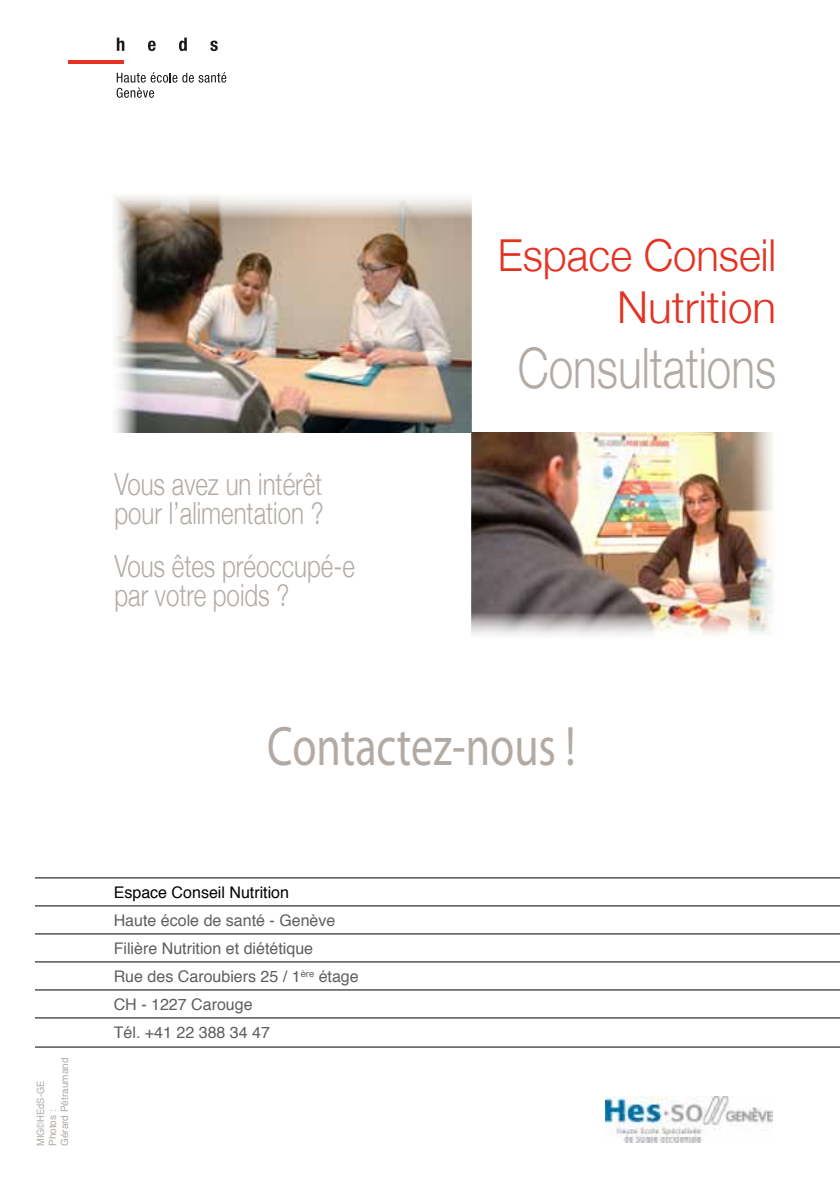
<style>
.page{position:relative;width:840px;height:1191px;background:#fff}
.page>*{position:absolute;margin:0;border:0;box-sizing:border-box;transform-origin:0 0}
.t1{font:55.8px "Myriad Pro";color:#b2aba5;scale:.79 1}
.t2{font:300 55.8px "Helvetica Neue";color:#b2aba5;scale:.79 1}
.t3{font:300 44px/52.8px "Helvetica Neue";color:#e53323;text-align:right;scale:.95 1}
.t4{font:300 30.4px/28.8px "Helvetica Neue";color:#b2aba5;scale:.79 1}
.t5{font:16px/28px "Helvetica";color:#5f5f62}
.t6{font:16px "Helvetica";color:#000}
.t7{font:10px/12px "Helvetica";color:#b2aba5;scale:.93 1}
</style>
<div class="page">
<img style="left:471px;top:433px;width:302px;height:202px">
<hr style="left:28px;top:877px;width:811px;height:1px;background:#000">
<hr style="left:28px;top:905px;width:811px;height:1px;background:#000">
<hr style="left:28px;top:933px;width:811px;height:1px;background:#000">
<hr style="left:28px;top:961px;width:811px;height:1px;background:#000">
<hr style="left:28px;top:989px;width:811px;height:1px;background:#000">
<hr style="left:28px;top:1017px;width:811px;height:1px;background:#000">
<hr style="left:28px;top:1046px;width:811px;height:1px;background:#000">
<div style="left:0;top:869px;width:34px;height:290px;background:#fff"></div>
<img style="left:114px;top:196px;width:357px;height:237px">
<hr style="left:68px;top:60px;width:55px;height:4px;background:#e53323">
<svg style="left:117px;top:38px;width:7px;height:13px"></svg>
<svg style="left:148px;top:41px;width:7px;height:10px"></svg>
<svg style="left:179px;top:38px;width:8px;height:13px"></svg>
<svg style="left:210px;top:41px;width:8px;height:10px"></svg>
<svg style="left:116px;top:72px;width:110px;height:26px"></svg>
<img style="left:605px;top:1096px;width:166px;height:46px">
<h3 class="t4" style="left:114px;top:469px;width:266px">Vous avez un intérêt pour l’alimentation ?</h3>
<h3 class="t4" style="left:114px;top:551px;width:305px">Vous êtes préoccupé-e par votre poids ?</h3>
<h2 class="t3" style="left:497px;top:228px;width:294px">Espace Conseil<br>Nutrition</h2>
<h1 class="t2" style="left:517px;top:334px;width:328px">Consultations</h1>
<h1 class="t1" style="left:267px;top:712px;width:391px">Contactez-nous !</h1>
<p class="t7" style="left:35px;top:1146px;width:97px;rotate:-90deg">MIG©HEdS-GE<br>Photos :<br>Gérard Pétraumand</p>
<p class="t6" style="left:114px;top:880px;width:177px">Espace Conseil Nutrition</p>
<p class="t5" style="left:114px;top:906px;width:246px">Haute école de santé - Genève<br>Filière Nutrition et diététique<br>Rue des Caroubiers 25 / 1<sup>ère</sup> étage<br>CH - 1227 Carouge<br>Tél. +41 22 388 34 47</p>
</div>
